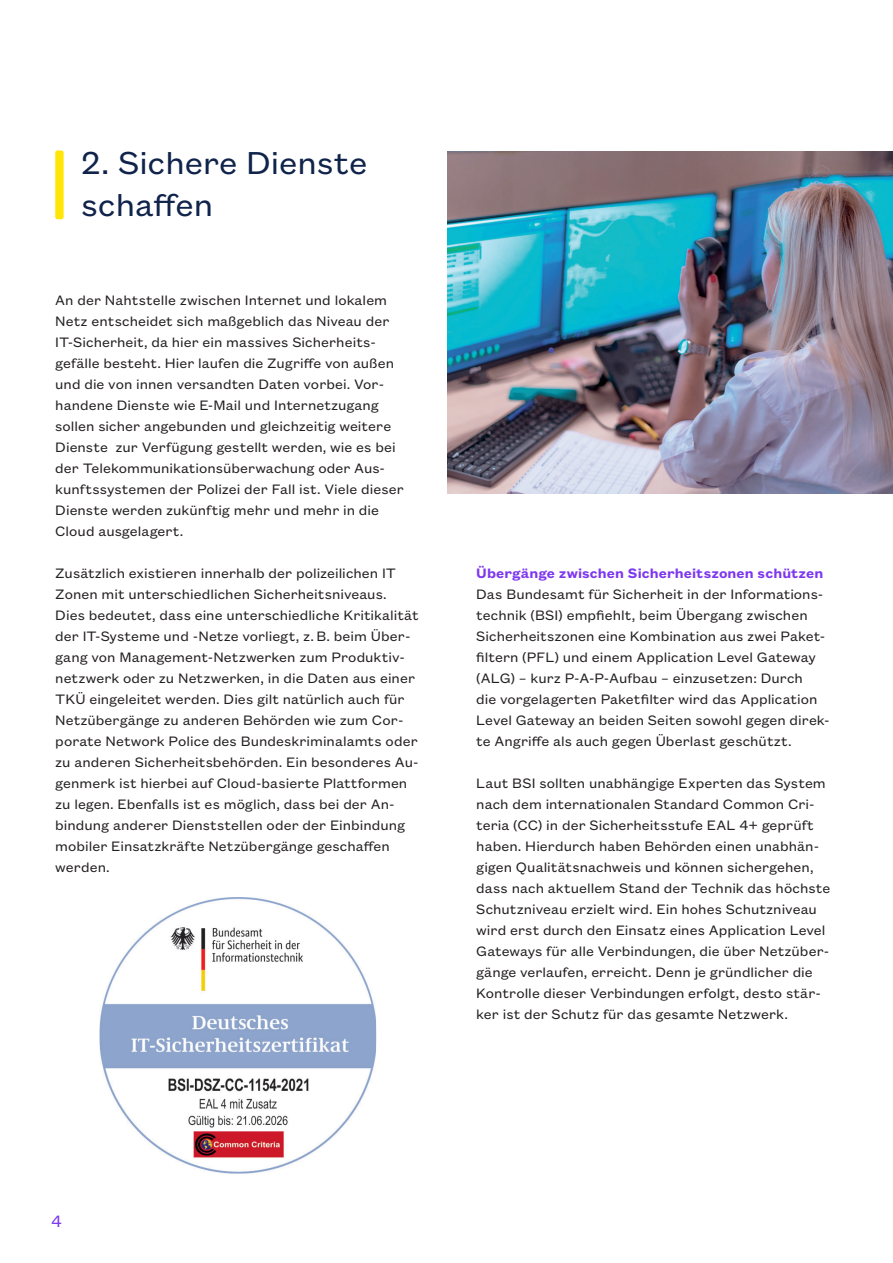
<style>
.page{position:relative;width:893px;height:1263px;background:#fff}
.page>*{position:absolute;margin:0;border:0;box-sizing:border-box;transform-origin:0 0}
.t1{font:34.8px/41.8px "Founders Grotesk Text";color:#0f234b}
.t2{font:18px "Founders Grotesk Mono";color:#7d37f0}
.Grundtext{font:15px/21px "Founders Grotesk Text";letter-spacing:.005em;color:#231f20}
.Grundtext-2{font:600 15px "Founders Grotesk Text";letter-spacing:.005em;color:#7d37f0}
</style>
<div class="page">
<div style="left:55px;top:150px;width:9px;height:69px;background:#ffe606;border-radius:2px"></div>
<img style="left:448px;top:152px;width:445px;height:341px">
<img style="left:99px;top:897px;width:277px;height:277px">
<p class="t1" style="left:81px;top:140px;width:288px">2. Sichere Dienste schaffen</p>
<p class="Grundtext" style="left:55px;top:289px;width:350px">An der Nahtstelle zwischen Internet und lokalem Netz entscheidet sich maßgeblich das Niveau der IT-Sicherheit, da hier ein massives Sicherheits&shy;gefälle besteht. Hier laufen die Zugriffe von außen und die von innen versandten Daten vorbei. Vor&shy;handene Dienste wie E-Mail und Internetzugang sollen sicher angebunden und gleichzeitig weitere Dienste zur Verfügung gestellt werden, wie es bei der Telekommunikationsüberwachung oder Aus&shy;kunftssystemen der Polizei der Fall ist. Viele dieser Dienste werden zukünftig mehr und mehr in die Cloud ausgelagert.</p>
<p class="Grundtext" style="left:55px;top:562px;width:365px">Zusätzlich existieren innerhalb der polizeilichen IT Zonen mit unterschiedlichen Sicherheitsniveaus.<br>Dies bedeutet, dass eine unterschiedliche Kritikalität der IT-Systeme und -Netze vorliegt, z. B. beim Über&shy;gang von Management-Netzwerken zum Produktiv&shy;netzwerk oder zu Netzwerken, in die Daten aus einer TKÜ eingeleitet werden. Dies gilt natürlich auch für Netzübergänge zu anderen Behörden wie zum Cor&shy;porate Network Police des Bundeskriminalamts oder zu anderen Sicherheitsbehörden. Ein besonderes Au&shy;genmerk ist hierbei auf Cloud-basierte Plattformen zu legen. Ebenfalls ist es möglich, dass bei der An&shy;bindung anderer Dienststellen oder der Einbindung mobiler Einsatzkräfte Netzübergänge geschaffen werden.</p>
<p class="Grundtext-2" style="left:476px;top:562px;width:348px">Übergänge zwischen Sicherheitszonen schützen</p>
<p class="Grundtext" style="left:476px;top:582px;width:355px">Das Bundesamt für Sicherheit in der Informations&shy;technik (BSI) empfiehlt, beim Übergang zwischen Sicherheitszonen eine Kombination aus zwei Paket&shy;filtern (PFL) und einem Application Level Gateway (ALG) – kurz P-A-P-Aufbau – einzusetzen: Durch<br>die vorgelagerten Paketfilter wird das Application Level Gateway an beiden Seiten sowohl gegen direk&shy;te Angriffe als auch gegen Überlast geschützt.</p>
<p class="Grundtext" style="left:476px;top:771px;width:356px">Laut BSI sollten unabhängige Experten das System nach dem internationalen Standard Common Cri&shy;teria (CC) in der Sicherheitsstufe EAL 4+ geprüft haben. Hierdurch haben Behörden einen unabhän&shy;gigen Qualitätsnachweis und können sichergehen, dass nach aktuellem Stand der Technik das höchste Schutzniveau erzielt wird. Ein hohes Schutzniveau wird erst durch den Einsatz eines Application Level Gateways für alle Verbindungen, die über Netzüber&shy;gänge verlaufen, erreicht. Denn je gründlicher die Kontrolle dieser Verbindungen erfolgt, desto stär&shy;ker ist der Schutz für das gesamte Netzwerk.</p>
<p class="t2" style="left:51px;top:1211px;width:13px">4</p>
</div>
